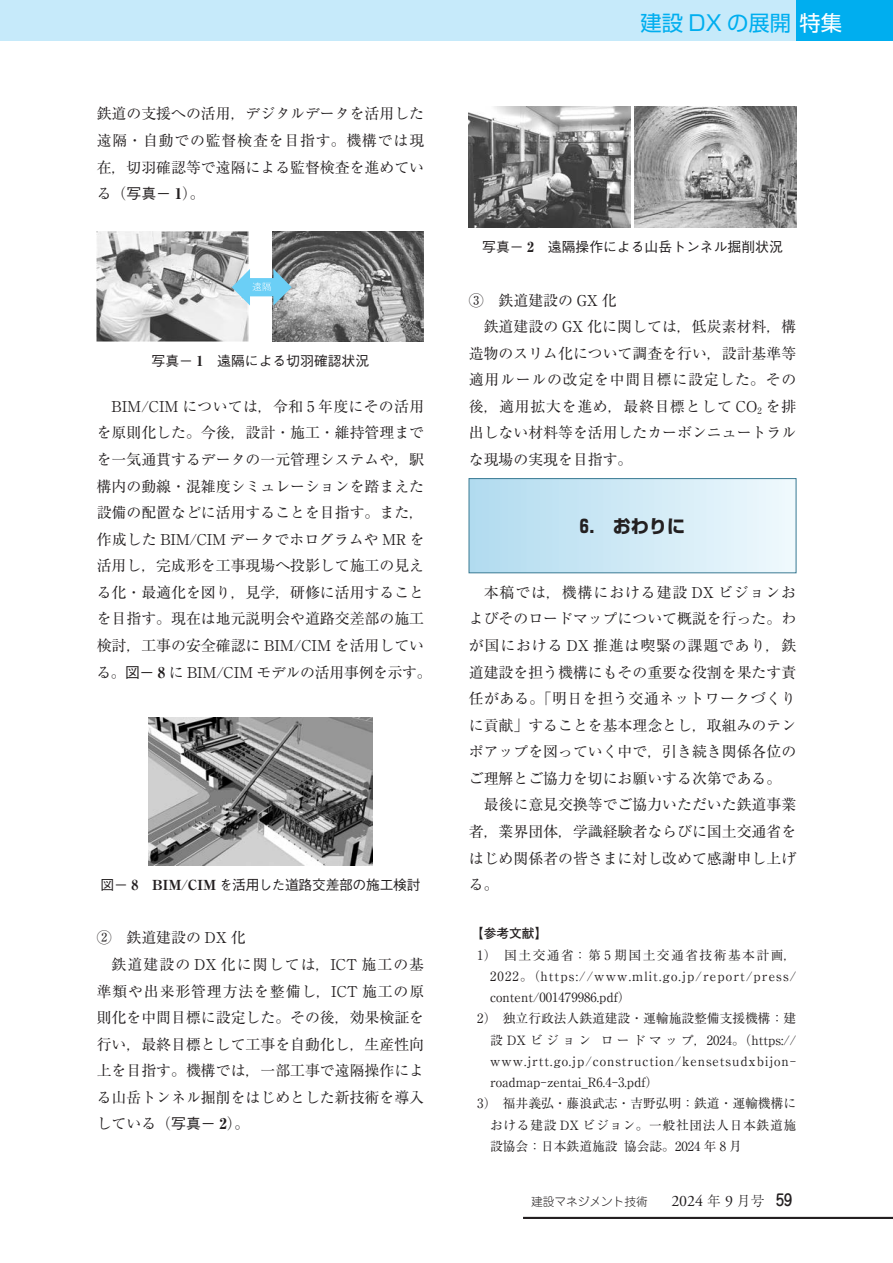
<style>
.page{position:relative;width:893px;height:1263px;background:#fff}
.page>*{position:absolute;margin:0;border:0;box-sizing:border-box;transform-origin:0 0}
.t1{font:21.3px "Shin Go Pr 6 N";color:#00aeef}
.大見出し_1__特集{font:700 18px "Shin Go Pr 6 N";color:#231f20}
.本文_14Q{font:14.85px/26.5px "Ryumin Pr 6 N";color:#231f20;text-align:justify}
.小見出し__など{font:14.85px "Ryumin Pr 6 N";color:#231f20}
.キャプション{font:500 13.8px "Gothic BBB Pr 6 N";color:#231f20}
.キャプション-2{font:500 13.8px "Gothic BBB Pr 6 N";letter-spacing:-.02em;color:#231f20}
.注_送り20H{font:12.75px/21.3px "Ryumin Pr 6 N";letter-spacing:.055em;color:#231f20;text-align:justify}
.注_送り20H_1行目_前アキ{font:700 12.75px "Futo Go B101 Pr 6 N";color:#231f20}
.t2{font:300 11.7px "Jun 101 Pro";color:#231f20}
.s1{font-family:"Gothic BBB Pr 6 N";font-weight:500}
.s2{font-weight:800}
.s3{font-family:"Ryumin Pr 6 N";font-weight:800}
.s4{color:#fff}
.s5{font-family:"Adobe Garamond Pro";font-weight:400;font-size:15.9px}
.s6{font-family:"Ryumin Pr 6 N";font-size:13.8px}
.s7{font-family:"Jun 34 Pro";font-weight:500;font-size:15.9px}
</style>
<div class="page">
<div style="left:795px;top:0;width:98px;height:40px;background:#00aeef"></div>
<div style="left:0;top:0;width:795px;height:40px;background:#c6eafa"></div>
<div style="left:469px;top:479px;width:327px;height:94px;background:linear-gradient(to right,#b1dbef,#eff9fd)"></div>
<div style="left:469px;top:478px;width:327px;height:95px;border:1px solid #3c7b93"></div>
<img style="left:97px;top:232px;width:152px;height:109px">
<img style="left:273px;top:232px;width:150px;height:109px">
<svg style="left:232px;top:269px;width:60px;height:36px"></svg>
<img style="left:149px;top:718px;width:223px;height:147px">
<img style="left:469px;top:106px;width:161px;height:121px">
<img style="left:635px;top:106px;width:161px;height:121px">
<hr style="left:523px;top:1217px;width:370px;height:2px;background:#231f20">
<p class="本文_14Q" style="left:97px;top:100px;width:329px">鉄道の支援への活用，デジタルデータを活用した遠隔・自動での監督検査を目指す。機構では現在，切羽確認等で遠隔による監督検査を進めている（<span class="s1">写真－</span> <span class="s2">1</span>）。</p>
<p class="キャプション" style="left:152px;top:350px;width:219px">写真－ <span class="s3">1</span>　遠隔による切羽確認状況</p>
<p class="本文_14Q" style="left:96px;top:392px;width:337px;text-align:center">BIM/CIM については，令和 5 年度にその活用<br>を原則化した。今後，設計・施工・維持管理までを一気通貫するデータの一元管理システムや，駅構内の動線・混雑度シミュレーションを踏まえた設備の配置などに活用することを目指す。また，作成した BIM/CIM データでホログラムや MR を活用し，完成形を工事現場へ投影して施工の見える化・最適化を図り，見学，研修に活用することを目指す。現在は地元説明会や道路交差部の施工検討，工事の安全確認に BIM/CIM を活用している。<span class="s1">図－</span> <span class="s2">8</span> に BIM/CIM モデルの活用事例を示す。</p>
<p class="キャプション-2" style="left:100px;top:874px;width:322px">図－ <span class="s3">8 BIM/CIM</span> を活用した道路交差部の施工検討</p>
<p class="小見出し__など" style="left:97px;top:926px;width:151px">②　鉄道建設の DX 化</p>
<p class="本文_14Q" style="left:97px;top:950px;width:329px;text-indent:15px">鉄道建設の DX 化に関しては，ICT 施工の基準類や出来形管理方法を整備し，ICT 施工の原則化を中間目標に設定した。その後，効果検証を行い，最終目標として工事を自動化し，生産性向上を目指す。機構では，一部工事で遠隔操作による山岳トンネル掘削をはじめとした新技術を導入している（<span class="s1">写真－</span> <span class="s2">2</span>）。</p>
<h1 class="t1" style="left:640px;top:6px;width:203px">建設 DX の展開<span class="s4">特集</span></h1>
<p class="キャプション" style="left:482px;top:236px;width:302px">写真－ <span class="s3">2</span>　遠隔操作による山岳トンネル掘削状況</p>
<p class="小見出し__など" style="left:469px;top:288px;width:149px">③　鉄道建設の GX 化</p>
<p class="本文_14Q" style="left:469px;top:312px;width:329px;text-indent:15px">鉄道建設の GX 化に関しては，低炭素材料，構造物のスリム化について調査を行い，設計基準等適用ルールの改定を中間目標に設定した。その後，適用拡大を進め，最終目標として CO<sub>2</sub> を排出しない材料等を活用したカーボンニュートラルな現場の実現を目指す。</p>
<p class="大見出し_1__特集" style="left:580px;top:511px;width:107px">6.　おわりに</p>
<p class="本文_14Q" style="left:469px;top:578px;width:329px;text-indent:15px">本稿では，機構における建設 DX ビジョンおよびそのロードマップについて概説を行った。わが国における DX 推進は喫緊の課題であり，鉄道建設を担う機構にもその重要な役割を果たす責任がある。「明日を担う交通ネットワークづくりに貢献」することを基本理念とし，取組みのテンポアップを図っていく中で，引き続き関係各位のご理解とご協力を切にお願いする次第である。</p>
<p class="本文_14Q" style="left:469px;top:791px;width:329px;text-indent:15px">最後に意見交換等でご協力いただいた鉄道事業者，業界団体，学識経験者ならびに国土交通省をはじめ関係者の皆さまに対し改めて感謝申し上げる。</p>
<p class="注_送り20H_1行目_前アキ" style="left:471px;top:923px;width:78px">【参考文献】</p>
<p class="注_送り20H" style="left:490px;top:943px;width:308px;text-indent:-13px">1）　国土交通省：第 5 期国土交通省技術基本計画，2022。（https://www.mlit.go.jp/report/press/ content/001479986.pdf）</p>
<p class="注_送り20H" style="left:490px;top:1007px;width:308px;text-indent:-13px">2）　独立行政法人鉄道建設・運輸施設整備支援機構：建設 DX ビジョン ロードマップ，2024。（https:// www.jrtt.go.jp/construction/kensetsudxbijon&shy;roadmap-zentai_R6.4-3.pdf）</p>
<p class="注_送り20H" style="left:490px;top:1092px;width:308px;text-indent:-13px">3）　福井義弘・藤浪武志・吉野弘明：鉄道・運輸機構における建設 DX ビジョン。一般社団法人日本鉄道施設協会：日本鉄道施設 協会誌。2024 年 8 月</p>
<p class="t2" style="left:531px;top:1192px;width:262px">建設マネジメント技術　　<span class="s5">2024</span> <span class="s6">年</span> <span class="s5">9</span> <span class="s6">月号</span> <span class="s7">59</span></p>
</div>
